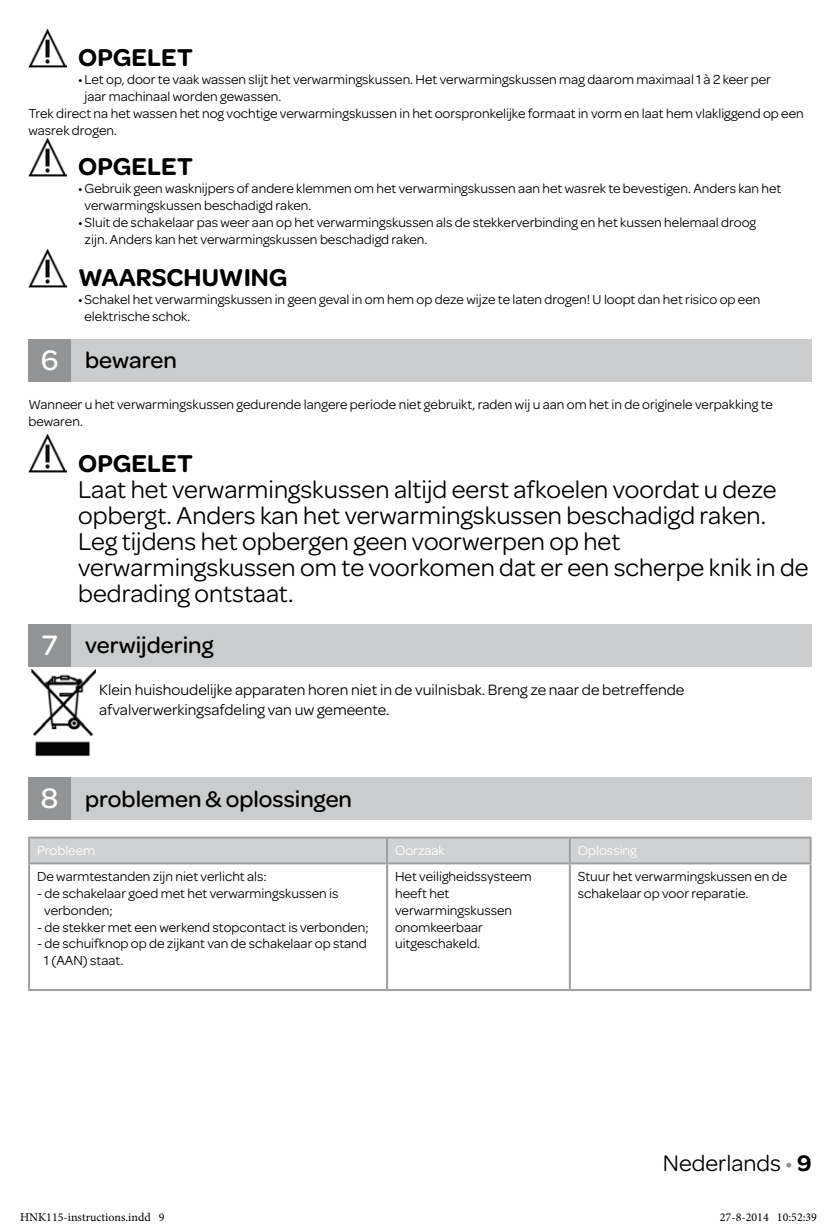
<style>
.page{position:relative;width:840px;height:1227px;background:#fff}
.page>*{position:absolute;margin:0;border:0;box-sizing:border-box;transform-origin:0 0}
.t1{font:26px/26px "Omnes";color:#000}
.t2{font:600 26px "Omnes";color:#000}
.t3{font:500 24px "Omnes";color:#000}
.t4{font:24px "Omnes";color:#000}
.t5{font:16px/19.2px "Omnes";color:#000}
.t6{font:14px/16.8px "Omnes";color:#000}
.t7{font:14px "Omnes";color:#fff}
.t8{font:12px "Minion Pro";color:#000}
.s1{font-size:30px;color:#fff}
.s2{color:#929395}
.s3{font-weight:600}
</style>
<div class="page">
<img style="left:28px;top:137px;width:39px;height:39px">
<div style="left:57px;top:339px;width:754px;height:42px;background:#cacccd"></div>
<div style="left:28px;top:339px;width:43px;height:42px;background:#929395"></div>
<img style="left:28px;top:434px;width:39px;height:39px">
<div style="left:57px;top:624px;width:754px;height:42px;background:#cacccd"></div>
<div style="left:28px;top:624px;width:43px;height:42px;background:#929395"></div>
<img style="left:30px;top:670px;width:65px;height:87px">
<div style="left:57px;top:777px;width:754px;height:42px;background:#cacccd"></div>
<div style="left:28px;top:777px;width:43px;height:42px;background:#929395"></div>
<div style="left:30px;top:838px;width:779px;height:24px;background:#d0d1d2"></div>
<hr style="left:28px;top:836px;width:359px;height:2px;background:#9c9e9f">
<hr style="left:28px;top:838px;width:2px;height:24px;background:#9c9e9f">
<hr style="left:387px;top:836px;width:182px;height:2px;background:#9c9e9f">
<hr style="left:386px;top:838px;width:2px;height:24px;background:#9c9e9f">
<hr style="left:569px;top:836px;width:242px;height:2px;background:#9c9e9f">
<hr style="left:568px;top:838px;width:2px;height:24px;background:#9c9e9f">
<hr style="left:809px;top:838px;width:2px;height:24px;background:#9c9e9f">
<hr style="left:28px;top:862px;width:359px;height:2px;background:#9c9e9f">
<hr style="left:28px;top:864px;width:2px;height:125px;background:#9c9e9f">
<hr style="left:387px;top:862px;width:182px;height:2px;background:#9c9e9f">
<hr style="left:386px;top:864px;width:2px;height:125px;background:#9c9e9f">
<hr style="left:569px;top:862px;width:242px;height:2px;background:#9c9e9f">
<hr style="left:568px;top:864px;width:2px;height:125px;background:#9c9e9f">
<hr style="left:809px;top:864px;width:2px;height:125px;background:#9c9e9f">
<hr style="left:28px;top:989px;width:359px;height:2px;background:#9c9e9f">
<hr style="left:387px;top:989px;width:182px;height:2px;background:#9c9e9f">
<hr style="left:569px;top:989px;width:242px;height:2px;background:#9c9e9f">
<img style="left:28px;top:248px;width:39px;height:39px">
<img style="left:28px;top:28px;width:39px;height:39px">
<h1 class="t2" style="left:78px;top:39px;width:116px">OPGELET</h1>
<p class="t6" style="left:78px;top:70px;width:693px">• Let op, door te vaak wassen slijt het verwarmingskussen. Het verwarmingskussen mag daarom maximaal 1 à 2 keer per</p>
<p class="t6" style="left:84px;top:87px;width:198px">jaar machinaal worden gewassen.</p>
<p class="t6" style="left:28px;top:104px;width:776px">Trek direct na het wassen het nog vochtige verwarmingskussen in het oorspronkelijke formaat in vorm en laat hem vlakliggend op een</p>
<p class="t6" style="left:28px;top:121px;width:90px">wasrek drogen.</p>
<h1 class="t2" style="left:78px;top:148px;width:116px">OPGELET</h1>
<p class="t6" style="left:84px;top:180px;width:698px;text-indent:-6px">• Gebruik geen wasknijpers of andere klemmen om het verwarmingskussen aan het wasrek te bevestigen. Anders kan het verwarmingskussen beschadigd raken.</p>
<p class="t6" style="left:84px;top:213px;width:672px;text-indent:-6px">• Sluit de schakelaar pas weer aan op het verwarmingskussen als de stekkerverbinding en het kussen helemaal droog zijn. Anders kan het verwarmingskussen beschadigd raken.</p>
<h1 class="t2" style="left:78px;top:258px;width:211px">WAARSCHUWING</h1>
<p class="t6" style="left:84px;top:290px;width:677px;text-indent:-6px">• Schakel het verwarmingskussen in geen geval in om hem op deze wijze te laten drogen! U loopt dan het risico op een elektrische schok.</p>
<h2 class="t3" style="left:41px;top:344px;width:137px"><span class="s1">6</span> bewaren</h2>
<p class="t6" style="left:28px;top:395px;width:745px">Wanneer u het verwarmingskussen gedurende langere periode niet gebruikt, raden wij u aan om het in de originele verpakking te bewaren.</p>
<h1 class="t2" style="left:78px;top:444px;width:116px">OPGELET</h1>
<p class="t1" style="left:78px;top:475px;width:731px">Laat het verwarmingskussen altijd eerst afkoelen voordat u deze opbergt. Anders kan het verwarmingskussen beschadigd raken.<br>Leg tijdens het opbergen geen voorwerpen op het verwarmingskussen om te voorkomen dat er een scherpe knik in de bedrading ontstaat.</p>
<h2 class="t3" style="left:42px;top:629px;width:173px"><span class="s1">7</span> verwijdering</h2>
<p class="t5" style="left:99px;top:679px;width:586px">Klein huishoudelijke apparaten horen niet in de vuilnisbak. Breng ze naar de betreffende afvalverwerkingsafdeling van uw gemeente.</p>
<h2 class="t3" style="left:41px;top:782px;width:312px"><span class="s1">8</span> problemen &amp; oplossingen</h2>
<p class="t7" style="left:37px;top:841px;width:60px">Probleem</p>
<p class="t7" style="left:395px;top:841px;width:51px">Oorzaak</p>
<p class="t7" style="left:577px;top:841px;width:60px">Oplossing</p>
<p class="t6" style="left:37px;top:867px;width:231px">De warmtestanden zijn niet verlicht als:</p>
<p class="t6" style="left:44px;top:884px;width:295px;text-indent:-7px">- de schakelaar goed met het verwarmingskussen is verbonden;</p>
<p class="t6" style="left:37px;top:917px;width:333px">- de stekker met een werkend stopcontact is verbonden;</p>
<p class="t6" style="left:44px;top:934px;width:324px;text-indent:-7px">- de schuifknop op de zijkant van de schakelaar op stand<br>1 (AAN) staat.</p>
<p class="t6" style="left:395px;top:867px;width:138px">Het veiligheidssysteem heeft het verwarmingskussen onomkeerbaar uitgeschakeld.</p>
<p class="t6" style="left:577px;top:867px;width:211px">Stuur het verwarmingskussen en de schakelaar op voor reparatie.</p>
<h2 class="t4" style="left:662px;top:1146px;width:150px">Nederlands <span class="s2">•</span> <span class="s3">9</span></h2>
<p class="t8" style="left:20px;top:1209px;width:146px">HNK115-instructions.indd 9</p>
<p class="t8" style="left:719px;top:1209px;width:99px">27-8-2014 10:52:39</p>
</div>
